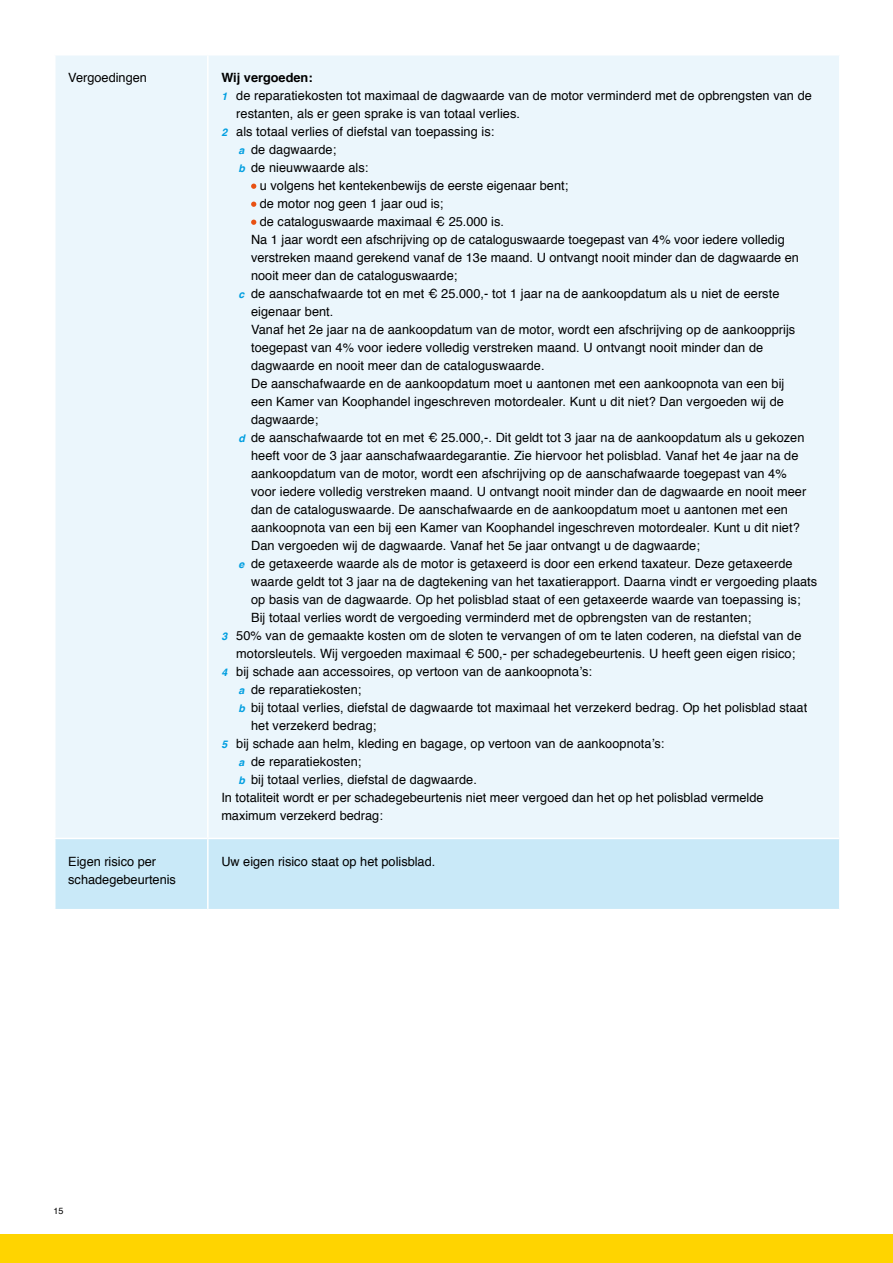
<style>
.page{position:relative;width:893px;height:1263px;background:#fff}
.page>*{position:absolute;margin:0;border:0;box-sizing:border-box;transform-origin:0 0}
.t1{font:12.75px/18px "Helvetica";letter-spacing:.005em;color:#000}
.t2{font:700 12.75px "Helvetica";color:#000}
.t3{font:9px "Helvetica";color:#000}
.s1{font-weight:700;font-style:italic;font-size:10.5px;color:#009ee0}
</style>
<div class="page">
<div style="left:0;top:1234px;width:893px;height:29px;background:#ffd400"></div>
<div style="left:56px;top:56px;width:783px;height:782px;background:#ebf6fc"></div>
<div style="left:56px;top:839px;width:783px;height:70px;background:#c9e9f8"></div>
<hr style="left:207px;top:56px;width:2px;height:782px;background:#fff">
<hr style="left:207px;top:839px;width:2px;height:70px;background:#fff">
<svg style="left:251px;top:184px;width:5px;height:5px"></svg>
<svg style="left:251px;top:202px;width:5px;height:5px"></svg>
<svg style="left:251px;top:220px;width:5px;height:5px"></svg>
<p class="t1" style="left:68px;top:69px;width:80px">Vergoedingen</p>
<p class="t2" style="left:221px;top:68px;width:93px">Wij vergoeden:</p>
<p class="t1" style="left:221px;top:87px;width:592px"><span class="s1">1</span> de reparatiekosten tot maximaal de dagwaarde van de motor verminderd met de opbrengsten van de</p>
<p class="t1" style="left:236px;top:105px;width:285px">restanten, als er geen sprake is van totaal verlies.</p>
<p class="t1" style="left:221px;top:123px;width:275px"><span class="s1">2</span> als totaal verlies of diefstal van toepassing is:</p>
<p class="t1" style="left:238px;top:141px;width:99px"><span class="s1">a</span> de dagwaarde;</p>
<p class="t1" style="left:238px;top:159px;width:132px"><span class="s1">b</span> de nieuwwaarde als:</p>
<p class="t1" style="left:260px;top:177px;width:310px">u volgens het kentekenbewijs de eerste eigenaar bent;</p>
<p class="t1" style="left:260px;top:195px;width:185px">de motor nog geen 1 jaar oud is;</p>
<p class="t1" style="left:260px;top:213px;width:246px">de cataloguswaarde maximaal € 25.000 is.</p>
<p class="t1" style="left:251px;top:231px;width:535px">Na 1 jaar wordt een afschrijving op de cataloguswaarde toegepast van 4% voor iedere volledig</p>
<p class="t1" style="left:251px;top:249px;width:549px">verstreken maand gerekend vanaf de 13e maand. U ontvangt nooit minder dan de dagwaarde en</p>
<p class="t1" style="left:251px;top:267px;width:208px">nooit meer dan de cataloguswaarde;</p>
<p class="t1" style="left:238px;top:285px;width:543px"><span class="s1">c</span> de aanschafwaarde tot en met € 25.000,- tot 1 jaar na de aankoopdatum als u niet de eerste</p>
<p class="t1" style="left:251px;top:303px;width:84px">eigenaar bent.</p>
<p class="t1" style="left:251px;top:321px;width:546px">Vanaf het 2e jaar na de aankoopdatum van de motor, wordt een afschrijving op de aankoopprijs</p>
<p class="t1" style="left:251px;top:339px;width:514px">toegepast van 4% voor iedere volledig verstreken maand. U ontvangt nooit minder dan de</p>
<p class="t1" style="left:251px;top:357px;width:295px">dagwaarde en nooit meer dan de cataloguswaarde.</p>
<p class="t1" style="left:251px;top:375px;width:535px">De aanschafwaarde en de aankoopdatum moet u aantonen met een aankoopnota van een bij</p>
<p class="t1" style="left:251px;top:393px;width:534px">een Kamer van Koophandel ingeschreven motordealer. Kunt u dit niet? Dan vergoeden wij de</p>
<p class="t1" style="left:251px;top:411px;width:69px">dagwaarde;</p>
<p class="t1" style="left:238px;top:429px;width:568px"><span class="s1">d</span> de aanschafwaarde tot en met € 25.000,-. Dit geldt tot 3 jaar na de aankoopdatum als u gekozen</p>
<p class="t1" style="left:251px;top:447px;width:549px">heeft voor de 3 jaar aanschafwaardegarantie. Zie hiervoor het polisblad. Vanaf het 4e jaar na de</p>
<p class="t1" style="left:251px;top:465px;width:537px">aankoopdatum van de motor, wordt een afschrijving op de aanschafwaarde toegepast van 4%</p>
<p class="t1" style="left:251px;top:483px;width:557px">voor iedere volledig verstreken maand. U ontvangt nooit minder dan de dagwaarde en nooit meer</p>
<p class="t1" style="left:251px;top:501px;width:538px">dan de cataloguswaarde. De aanschafwaarde en de aankoopdatum moet u aantonen met een</p>
<p class="t1" style="left:251px;top:519px;width:550px">aankoopnota van een bij een Kamer van Koophandel ingeschreven motordealer. Kunt u dit niet?</p>
<p class="t1" style="left:251px;top:537px;width:450px">Dan vergoeden wij de dagwaarde. Vanaf het 5e jaar ontvangt u de dagwaarde;</p>
<p class="t1" style="left:238px;top:555px;width:556px"><span class="s1">e</span> de getaxeerde waarde als de motor is getaxeerd is door een erkend taxateur. Deze getaxeerde</p>
<p class="t1" style="left:251px;top:573px;width:568px">waarde geldt tot 3 jaar na de dagtekening van het taxatierapport. Daarna vindt er vergoeding plaats</p>
<p class="t1" style="left:251px;top:591px;width:551px">op basis van de dagwaarde. Op het polisblad staat of een getaxeerde waarde van toepassing is;</p>
<p class="t1" style="left:251px;top:609px;width:502px">Bij totaal verlies wordt de vergoeding verminderd met de opbrengsten van de restanten;</p>
<p class="t1" style="left:221px;top:627px;width:582px"><span class="s1">3</span> 50% van de gemaakte kosten om de sloten te vervangen of om te laten coderen, na diefstal van de</p>
<p class="t1" style="left:236px;top:645px;width:560px">motorsleutels. Wij vergoeden maximaal € 500,- per schadegebeurtenis. U heeft geen eigen risico;</p>
<p class="t1" style="left:221px;top:663px;width:372px"><span class="s1">4</span> bij schade aan accessoires, op vertoon van de aankoopnota’s:</p>
<p class="t1" style="left:238px;top:681px;width:125px"><span class="s1">a</span> de reparatiekosten;</p>
<p class="t1" style="left:238px;top:699px;width:570px"><span class="s1">b</span> bij totaal verlies, diefstal de dagwaarde tot maximaal het verzekerd bedrag. Op het polisblad staat</p>
<p class="t1" style="left:251px;top:717px;width:127px">het verzekerd bedrag;</p>
<p class="t1" style="left:221px;top:735px;width:445px"><span class="s1">5</span> bij schade aan helm, kleding en bagage, op vertoon van de aankoopnota’s:</p>
<p class="t1" style="left:238px;top:753px;width:125px"><span class="s1">a</span> de reparatiekosten;</p>
<p class="t1" style="left:238px;top:771px;width:240px"><span class="s1">b</span> bij totaal verlies, diefstal de dagwaarde.</p>
<p class="t1" style="left:221px;top:789px;width:544px">In totaliteit wordt er per schadegebeurtenis niet meer vergoed dan het op het polisblad vermelde</p>
<p class="t1" style="left:221px;top:807px;width:163px">maximum verzekerd bedrag:</p>
<p class="t1" style="left:68px;top:853px;width:109px">Eigen risico per schadegebeurtenis</p>
<p class="t1" style="left:221px;top:853px;width:216px">Uw eigen risico staat op het polisblad.</p>
<p class="t3" style="left:54px;top:1204px;width:11px">15</p>
</div>
